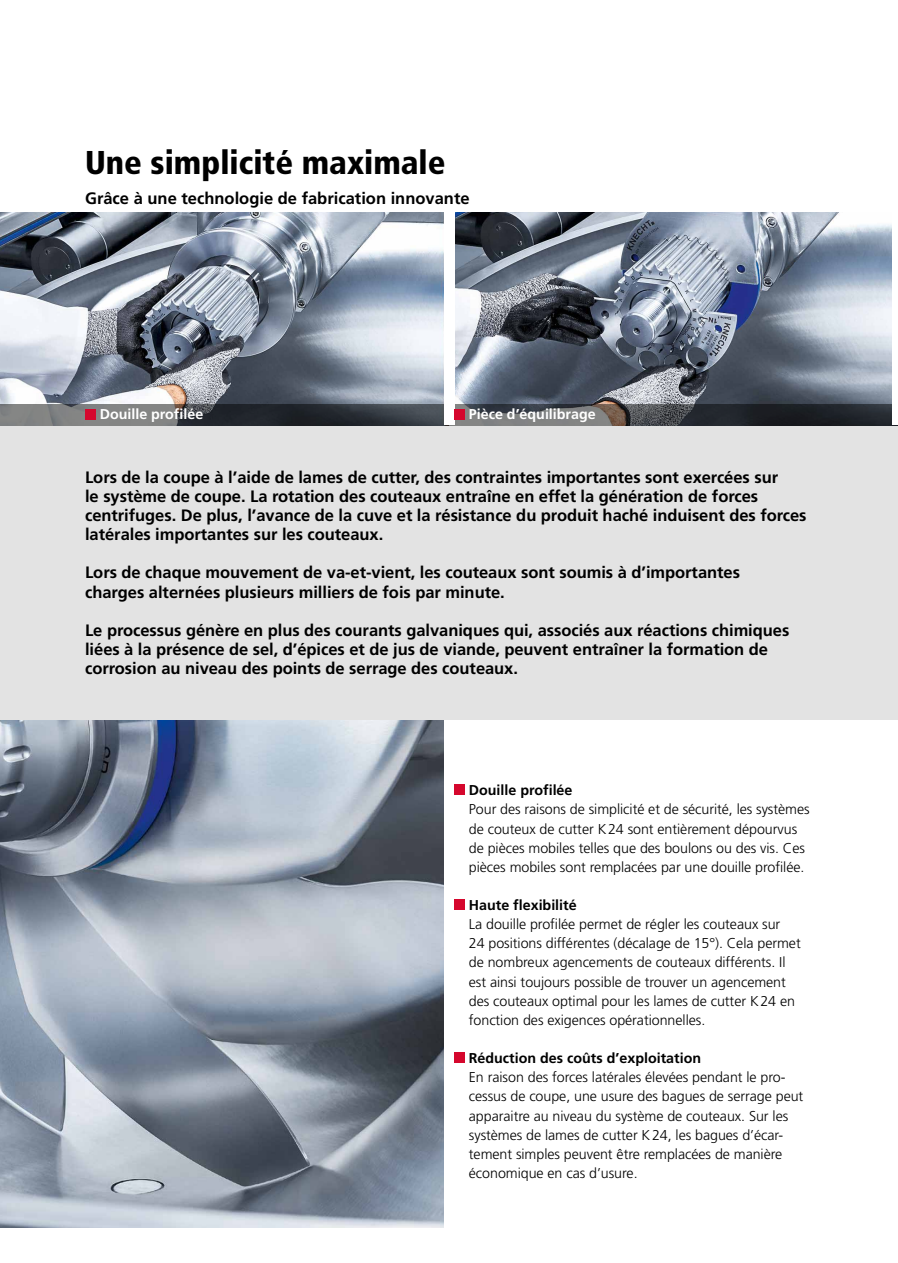
<style>
.page{position:relative;width:898px;height:1263px;background:#fff}
.page>*{position:absolute;margin:0;border:0;box-sizing:border-box;transform-origin:0 0}
.t1{font:900 condensed 33px "Frutiger LT";color:#000}
.t2{font:700 16.5px/19.2px "Frutiger LT";letter-spacing:-.005em;color:#000}
.t3{font:300 14.25px/19.2px "Frutiger LT";letter-spacing:-.005em;color:#000}
.t4{font:700 14.25px "Frutiger LT";color:#000}
.t5{font:700 14.25px "Frutiger LT";color:#fff}
</style>
<div class="page">
<div style="left:0;top:213px;width:897px;height:507px;background:#e3e3e3"></div>
<img style="left:0;top:213px;width:892px;height:191px">
<img style="left:0;top:720px;width:443px;height:508px">
<svg style="left:0;top:404px;width:892px;height:21px;background:#484b4e"></svg>
<div style="left:443px;top:213px;width:11px;height:212px;background:#fff"></div>
<div style="left:892px;top:213px;width:5px;height:212px;background:#fff"></div>
<div style="left:454px;top:784px;width:11px;height:11px;background:#d5072d"></div>
<div style="left:454px;top:899px;width:11px;height:11px;background:#d5072d"></div>
<div style="left:454px;top:1052px;width:11px;height:11px;background:#d5072d"></div>
<div style="left:85px;top:409px;width:11px;height:11px;background:#d5072d"></div>
<div style="left:454px;top:409px;width:11px;height:11px;background:#d5072d"></div>
<h1 class="t1" style="left:85px;top:142px;width:362px">Une simplicité maximale</h1>
<p class="t2" style="left:85px;top:189px;width:386px">Grâce à une technologie de fabrication innovante</p>
<p class="t5" style="left:100px;top:405px;width:105px">Douille profilée</p>
<p class="t5" style="left:468px;top:405px;width:128px">Pièce d’équilibrage</p>
<p class="t2" style="left:85px;top:467px;width:722px">Lors de la coupe à l’aide de lames de cutter, des contraintes importantes sont exercées sur<br>le système de coupe. La rotation des couteaux entraîne en effet la génération de forces centrifuges. De plus, l’avance de la cuve et la résistance du produit haché induisent des forces latérales importantes sur les couteaux.</p>
<p class="t2" style="left:85px;top:563px;width:656px">Lors de chaque mouvement de va-et-vient, les couteaux sont soumis à d’importantes charges alternées plusieurs milliers de fois par minute.</p>
<p class="t2" style="left:85px;top:620px;width:705px">Le processus génère en plus des courants galvaniques qui, associés aux réactions chimiques liées à la présence de sel, d’épices et de jus de viande, peuvent entraîner la formation de corrosion au niveau des points de serrage des couteaux.</p>
<p class="t4" style="left:468px;top:782px;width:105px">Douille profilée</p>
<p class="t3" style="left:468px;top:800px;width:342px">Pour des raisons de simplicité et de sécurité, les systèmes de couteux de cutter K24 sont entièrement dépourvus de pièces mobiles telles que des boulons ou des vis. Ces pièces mobiles sont remplacées par une douille profilée.</p>
<p class="t4" style="left:468px;top:897px;width:109px">Haute flexibilité</p>
<p class="t3" style="left:468px;top:915px;width:333px">La douille profilée permet de régler les couteaux sur<br>24 positions différentes (décalage de 15°). Cela permet de nombreux agencements de couteaux différents. Il est ainsi toujours possible de trouver un agencement des couteaux optimal pour les lames de cutter K24 en fonction des exigences opérationnelles.</p>
<p class="t4" style="left:468px;top:1050px;width:233px">Réduction des coûts d’exploitation</p>
<p class="t3" style="left:468px;top:1068px;width:336px">En raison des forces latérales élevées pendant le pro&shy;cessus de coupe, une usure des bagues de serrage peut apparaitre au niveau du système de couteaux. Sur les systèmes de lames de cutter K24, les bagues d’écar&shy;tement simples peuvent être remplacées de manière économique en cas d’usure.</p>
</div>
